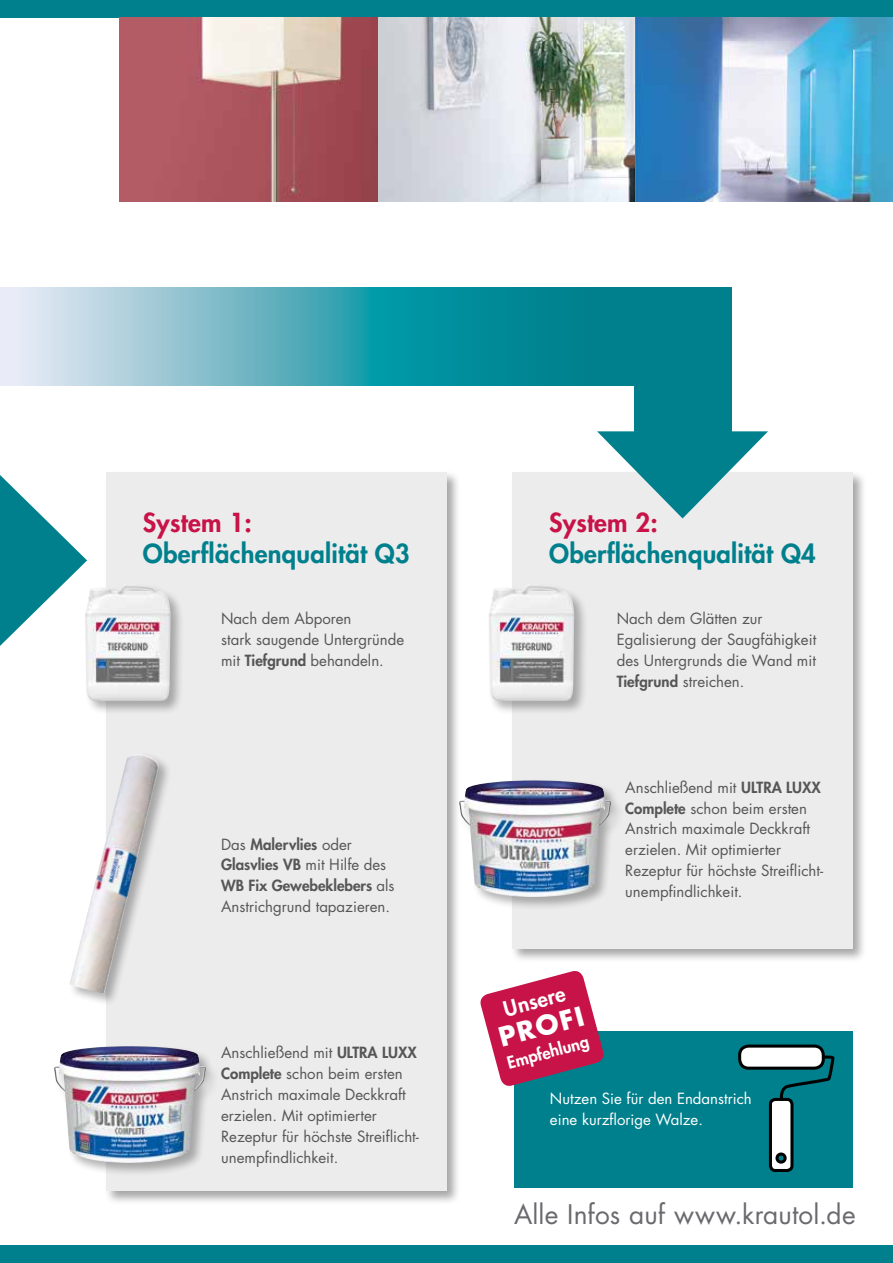
<style>
.page{position:relative;width:893px;height:1263px;background:#fff}
.page>*{position:absolute;margin:0;border:0;box-sizing:border-box;transform-origin:0 0}
.t1{font:26.25px "Futura Std";letter-spacing:.01em;color:#6a696e}
.t2{font:700 26.1px "Futura Std";color:#fff}
.t3{font:800 25.5px "Futura Std";letter-spacing:.01em;color:#00808c}
.t4{font:800 25.5px "Futura Std";letter-spacing:.01em;color:#c71347}
.t5{font:800 20.85px "Futura Std";color:#fff}
.t6{font:800 16.5px "Futura Std";color:#fff}
.t7{font:15px/21px "Futura Std";color:#565656}
.t8{font:15px/21px "Futura Std";color:#fff}
.s1{font-weight:800}
</style>
<div class="page">
<div style="left:0;top:1246px;width:893px;height:17px;background:#00808c"></div>
<div style="left:0;top:0;width:893px;height:17px;background:#00808c"></div>
<svg style="left:0;top:475px;width:87px;height:171px"></svg>
<div style="left:104px;top:470px;width:356px;height:735px;background:#000;opacity:.35"></div>
<div style="left:106px;top:472px;width:340px;height:719px;background:#ececed"></div>
<img style="left:119px;top:17px;width:774px;height:185px">
<div style="left:83px;top:582px;width:102px;height:133px;background:#000;opacity:.3"></div>
<img style="left:85px;top:584px;width:86px;height:117px">
<div style="left:510px;top:470px;width:357px;height:492px;background:#000;opacity:.35"></div>
<div style="left:512px;top:472px;width:341px;height:476px;background:#ececed"></div>
<div style="left:487px;top:582px;width:102px;height:133px;background:#000;opacity:.3"></div>
<img style="left:489px;top:584px;width:85px;height:117px">
<svg style="left:0;top:288px;width:731px;height:98px;background:#4ca8b5"></svg>
<svg style="left:597px;top:431px;width:171px;height:87px"></svg>
<div style="left:634px;top:338px;width:97px;height:98px;background:#00808c"></div>
<div style="left:514px;top:1031px;width:339px;height:157px;background:#00808c"></div>
<svg style="left:768px;top:1055px;width:67px;height:117px"></svg>
<div style="left:740px;top:1046px;width:83px;height:22px;background:#fff;border-radius:9px"></div>
<div style="left:738px;top:1044px;width:87px;height:26px;border:3px solid #000;border-radius:9px"></div>
<svg style="left:480px;top:971px;width:124px;height:115px"></svg>
<div style="left:68px;top:752px;width:105px;height:255px;background:#000;opacity:.3"></div>
<img style="left:69px;top:754px;width:90px;height:239px">
<div style="left:458px;top:778px;width:166px;height:133px;background:#000;opacity:.3"></div>
<img style="left:459px;top:780px;width:152px;height:117px">
<div style="left:54px;top:1046px;width:165px;height:131px;background:#000;opacity:.3"></div>
<img style="left:54px;top:1046px;width:152px;height:117px">
<h3 class="t4" style="left:143px;top:507px;width:110px">System 1:</h3>
<h3 class="t3" style="left:143px;top:537px;width:268px">Oberflächenqualität Q3</h3>
<p class="t7" style="left:221px;top:608px;width:185px">Nach dem Abporen<br>stark saugende Untergründe mit <span class="s1">Tiefgrund</span> behandeln.</p>
<p class="t7" style="left:221px;top:834px;width:175px">Das <span class="s1">Malervlies</span> oder<br><span class="s1">Glasvlies VB</span> mit Hilfe des<br><span class="s1">WB Fix Gewebeklebers</span> als<br>Anstrichgrund tapazieren.</p>
<p class="t7" style="left:221px;top:1042px;width:199px">Anschließend mit <span class="s1">ULTRA LUXX<br>Complete</span> schon beim ersten<br>Anstrich maximale Deckkraft erzielen. Mit optimierter<br>Rezeptur für höchste Streiflicht&shy;unempfindlichkeit.</p>
<h3 class="t4" style="left:549px;top:507px;width:110px">System 2:</h3>
<h3 class="t3" style="left:549px;top:537px;width:268px">Oberflächenqualität Q4</h3>
<p class="t7" style="left:617px;top:608px;width:201px">Nach dem Glätten zur<br>Egalisierung der Saugfähigkeit des Untergrunds die Wand mit<br><span class="s1">Tiefgrund</span> streichen.</p>
<p class="t7" style="left:625px;top:777px;width:199px">Anschließend mit <span class="s1">ULTRA LUXX<br>Complete</span> schon beim ersten<br>Anstrich maximale Deckkraft erzielen. Mit optimierter<br>Rezeptur für höchste Streiflicht&shy;unempfindlichkeit.</p>
<h3 class="t5" style="left:500px;top:996px;width:65px;rotate:-15deg">Unsere</h3>
<h2 class="t2" style="left:495px;top:1021px;width:89px;rotate:-15deg">PROFI</h2>
<p class="t6" style="left:505px;top:1053px;width:85px;rotate:-15deg">Empfehlung</p>
<p class="t8" style="left:550px;top:1088px;width:203px">Nutzen Sie für den Endanstrich eine kurzflorige Walze.</p>
<h1 class="t1" style="left:514px;top:1198px;width:343px">Alle Infos auf www.krautol.de</h1>
</div>
